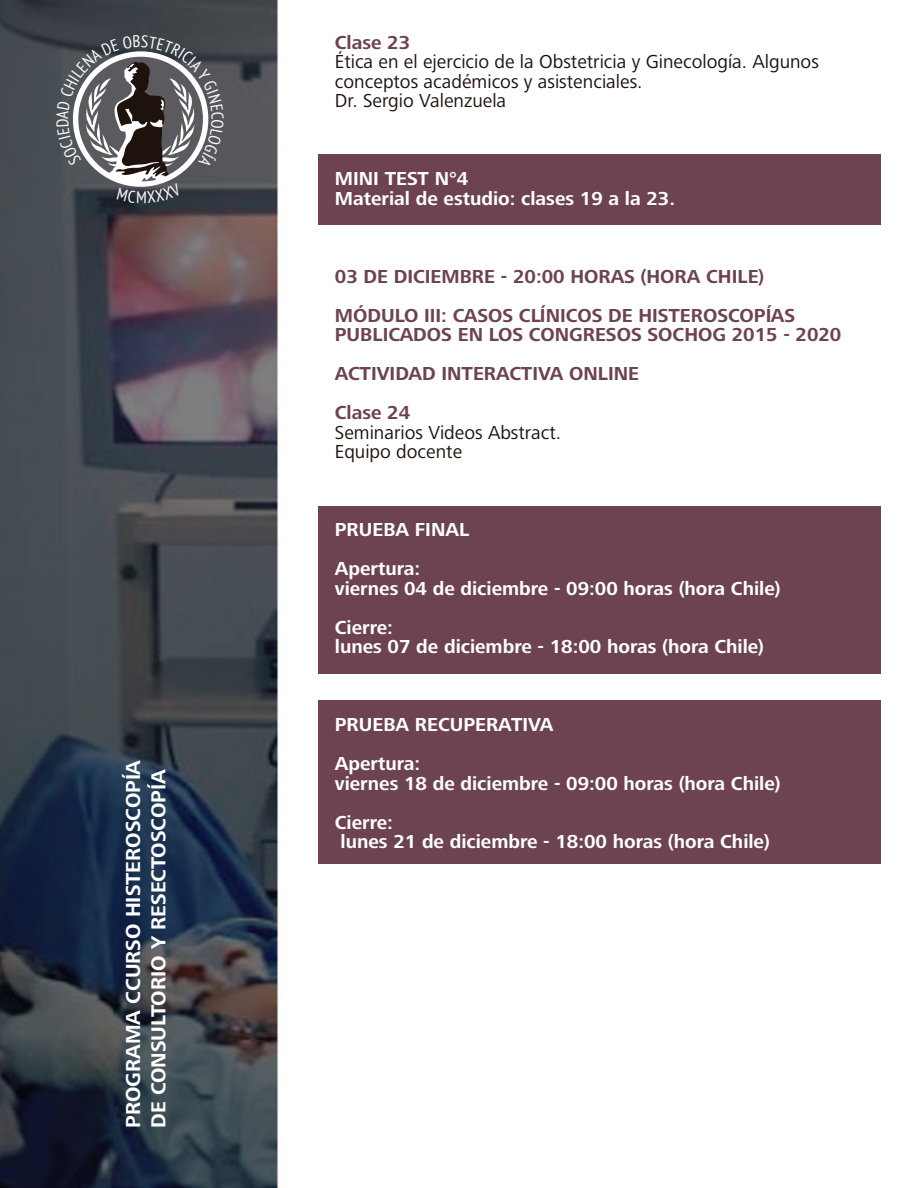
<style>
.page{position:relative;width:918px;height:1188px;background:#fff}
.page>*{position:absolute;margin:0;border:0;box-sizing:border-box;transform-origin:0 0}
.t1{font:700 21px/25.2px "Frutiger Next LT";color:#fff}
.t2{font:700 19.5px/39px "Frutiger Next LT";color:#fff}
.t3{font:700 19.5px/39px "Frutiger Next LT";color:#6c434f}
.t4{font:19.5px/19.5px "Frutiger Next LT";color:#1e120d}
</style>
<div class="page">
<img style="left:0;top:0;width:349px;height:1188px">
<div style="left:318px;top:700px;width:563px;height:164px;background:#6c434f"></div>
<div style="left:318px;top:506px;width:563px;height:168px;background:#6c434f"></div>
<div style="left:318px;top:154px;width:563px;height:70px;background:#6c434f"></div>
<svg style="left:56px;top:35px;width:168px;height:168px;background:#656568"></svg>
<p class="t1" style="left:121px;top:1128px;width:370px;rotate:-90deg">PROGRAMA CCURSO HISTEROSCOPÍA<br>DE CONSULTORIO Y RESECTOSCOPÍA</p>
<p class="t3" style="left:335px;top:23px;width:77px">Clase 23</p>
<p class="t4" style="left:335px;top:52px;width:486px">Ética en el ejercicio de la Obstetricia y Ginecología. Algunos conceptos académicos y asistenciales.<br>Dr. Sergio Valenzuela</p>
<p class="t2" style="left:335px;top:169px;width:342px;line-height:19.5px">MINI TEST N°4<br>Material de estudio: clases 19 a la 23.</p>
<p class="t3" style="left:335px;top:257px;width:462px">03 DE DICIEMBRE - 20:00 HORAS (HORA CHILE)<br>MÓDULO III: CASOS CLÍNICOS DE HISTEROSCOPÍAS</p>
<p class="t3" style="left:335px;top:315px;width:508px">PUBLICADOS EN LOS CONGRESOS SOCHOG 2015 - 2020<br>ACTIVIDAD INTERACTIVA ONLINE<br>Clase 24</p>
<p class="t4" style="left:335px;top:423px;width:228px">Seminarios Videos Abstract.<br>Equipo docente</p>
<p class="t2" style="left:335px;top:510px;width:136px">PRUEBA FINAL<br>Apertura:</p>
<p class="t2" style="left:335px;top:569px;width:447px">viernes 04 de diciembre - 09:00 horas (hora Chile)<br>Cierre:</p>
<p class="t2" style="left:335px;top:627px;width:431px">lunes 07 de diciembre - 18:00 horas (hora Chile)</p>
<p class="t2" style="left:335px;top:705px;width:220px">PRUEBA RECUPERATIVA<br>Apertura:</p>
<p class="t2" style="left:335px;top:764px;width:447px">viernes 18 de diciembre - 09:00 horas (hora Chile)<br>Cierre:</p>
<p class="t2" style="left:341px;top:822px;width:431px">lunes 21 de diciembre - 18:00 horas (hora Chile)</p>
</div>
